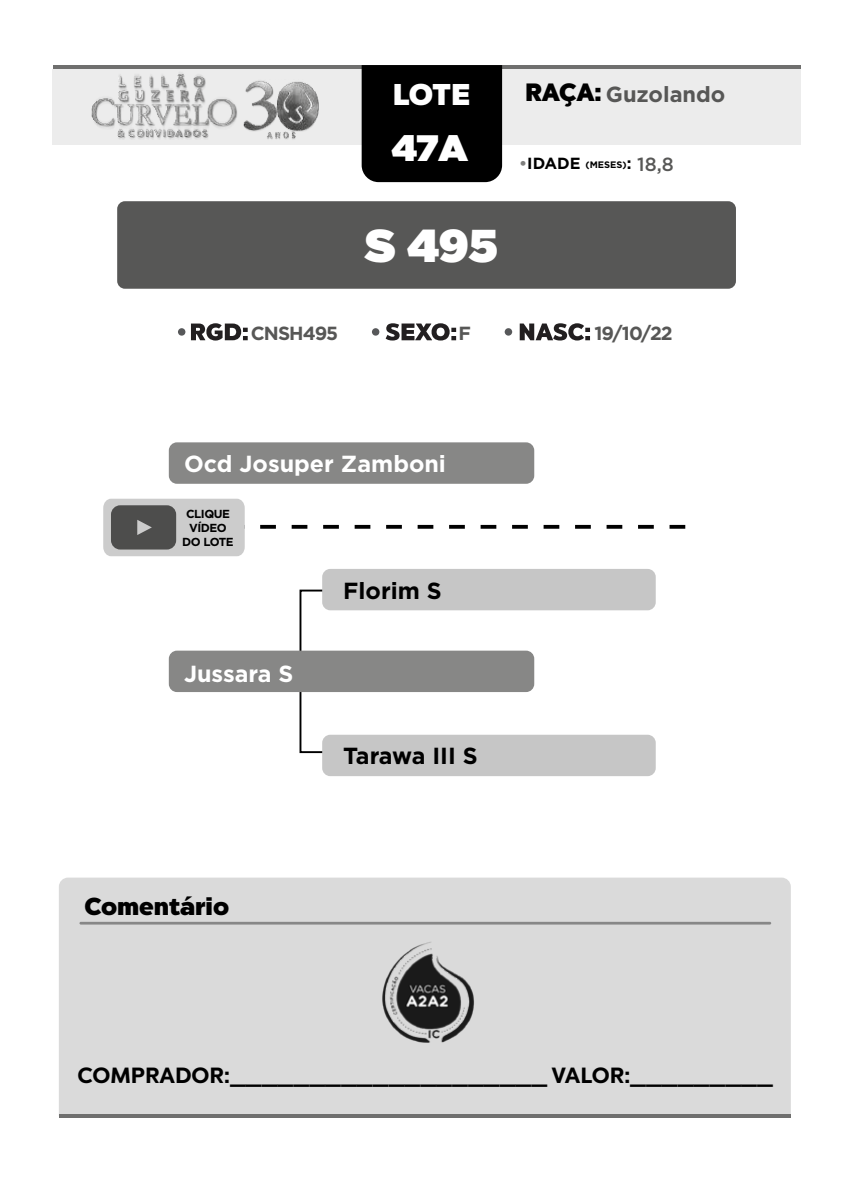
<style>
.page{position:relative;width:851px;height:1191px;background:#fff}
.page>*{position:absolute;margin:0;border:0;box-sizing:border-box;transform-origin:0 0}
.t1{font:900 46px "Gotham";color:#fff}
.t2{font:900 36.8px "Gotham";color:#fff}
.t3{font:800 30px "Chronica Pro";color:#fff}
.t4{font:800 25.6px "Chronica Pro";color:#000}
.t5{font:800 25px "Chronica Pro";color:#000}
.t6{font:800 24.6px "Chronica Pro";color:#000}
.t7{font:700 23.2px "Gotham";color:#fff}
.t8{font:700 23.2px "Gotham";letter-spacing:-.02em;color:#000}
.t9{font:700 23.2px "Gotham";color:#000}
.t10{font:700 22px "Chronica Pro";color:#000}
.t11{font:700 21.8px "Gotham";color:#575756}
.t12{font:700 19px "Gotham";letter-spacing:-.05em;color:#575756}
.t13{font:700 11.6px/14px "Gotham";letter-spacing:-.04em;color:#000;text-align:center}
.t14{font:700 9.4px "Gotham";color:#000}
.s1{font-size:16.2px;color:#7e7e7d}
.s2{font-size:16.2px}
.s3{font-weight:500;font-size:19px;color:#575756}
</style>
<div class="page">
<div style="left:117px;top:201px;width:618px;height:88px;background:#575756;border-radius:8px"></div>
<div style="left:53px;top:69px;width:747px;height:75px;background:#ececec"></div>
<hr style="left:53px;top:65px;width:747px;height:4px;background:#6f6f6e">
<div style="left:361px;top:65px;width:141px;height:117px;background:#000"></div>
<img style="left:91px;top:73px;width:228px;height:66px">
<svg style="left:191px;top:323px;width:57px;height:17px"></svg>
<svg style="left:372px;top:328px;width:7px;height:8px"></svg>
<svg style="left:519px;top:323px;width:71px;height:17px"></svg>
<svg style="left:385px;top:323px;width:71px;height:17px"></svg>
<svg style="left:178px;top:328px;width:7px;height:8px"></svg>
<svg style="left:504px;top:328px;width:8px;height:8px"></svg>
<div style="left:59px;top:877px;width:731px;height:237px;background:#dadada"></div>
<svg style="left:79px;top:921px;width:692px;height:3px;background:#9e9e9e"></svg>
<hr style="left:59px;top:1114px;width:731px;height:3px;background:#6f6f6e">
<div style="left:169px;top:442px;width:365px;height:42px;background:#878786;border-radius:8px"></div>
<div style="left:299px;top:589px;width:84px;height:164px;border:2px solid #000"></div>
<div style="left:169px;top:650px;width:365px;height:42px;background:#878786;border-radius:8px"></div>
<div style="left:322px;top:569px;width:333px;height:41px;background:#c6c6c6;border-radius:8px"></div>
<div style="left:322px;top:734px;width:333px;height:42px;background:#c6c6c6;border-radius:8px"></div>
<img style="left:374px;top:936px;width:107px;height:112px">
<svg style="left:103px;top:499px;width:582px;height:57px"></svg>
<h3 class="t3" style="left:393px;top:75px;width:79px">LOTE</h3>
<p class="t5" style="left:525px;top:76px;width:78px">RAÇA:</p>
<p class="t11" style="left:605px;top:80px;width:121px">Guzolando</p>
<h2 class="t2" style="left:392px;top:122px;width:78px">47A</h2>
<h1 class="t1" style="left:365px;top:213px;width:134px">S 495</h1>
<p class="t14" style="left:519px;top:158px;width:156px"><span class="s1">•</span><span class="s2">IDADE</span> (MESES)<span class="s2">:</span> <span class="s3">18,8</span></p>
<p class="t12" style="left:251px;top:320px;width:89px">CNSH495</p>
<p class="t12" style="left:458px;top:320px;width:14px">F</p>
<p class="t12" style="left:594px;top:320px;width:80px">19/10/22</p>
<p class="t7" style="left:184px;top:449px;width:263px">Ocd Josuper Zamboni</p>
<p class="t13" style="left:182px;top:507px;width:53px">CLIQUE<br>VÍDEO<br>DO LOTE</p>
<p class="t7" style="left:184px;top:658px;width:111px">Jussara S</p>
<p class="t9" style="left:343px;top:575px;width:100px">Florim S</p>
<p class="t8" style="left:343px;top:741px;width:136px">Tarawa III S</p>
<p class="t6" style="left:84px;top:890px;width:146px">Comentário</p>
<p class="t4" style="left:70px;top:901px;width:153px">Comentário</p>
<p class="t10" style="left:78px;top:1061px;width:696px">COMPRADOR:____________________ VALOR:_________</p>
</div>
